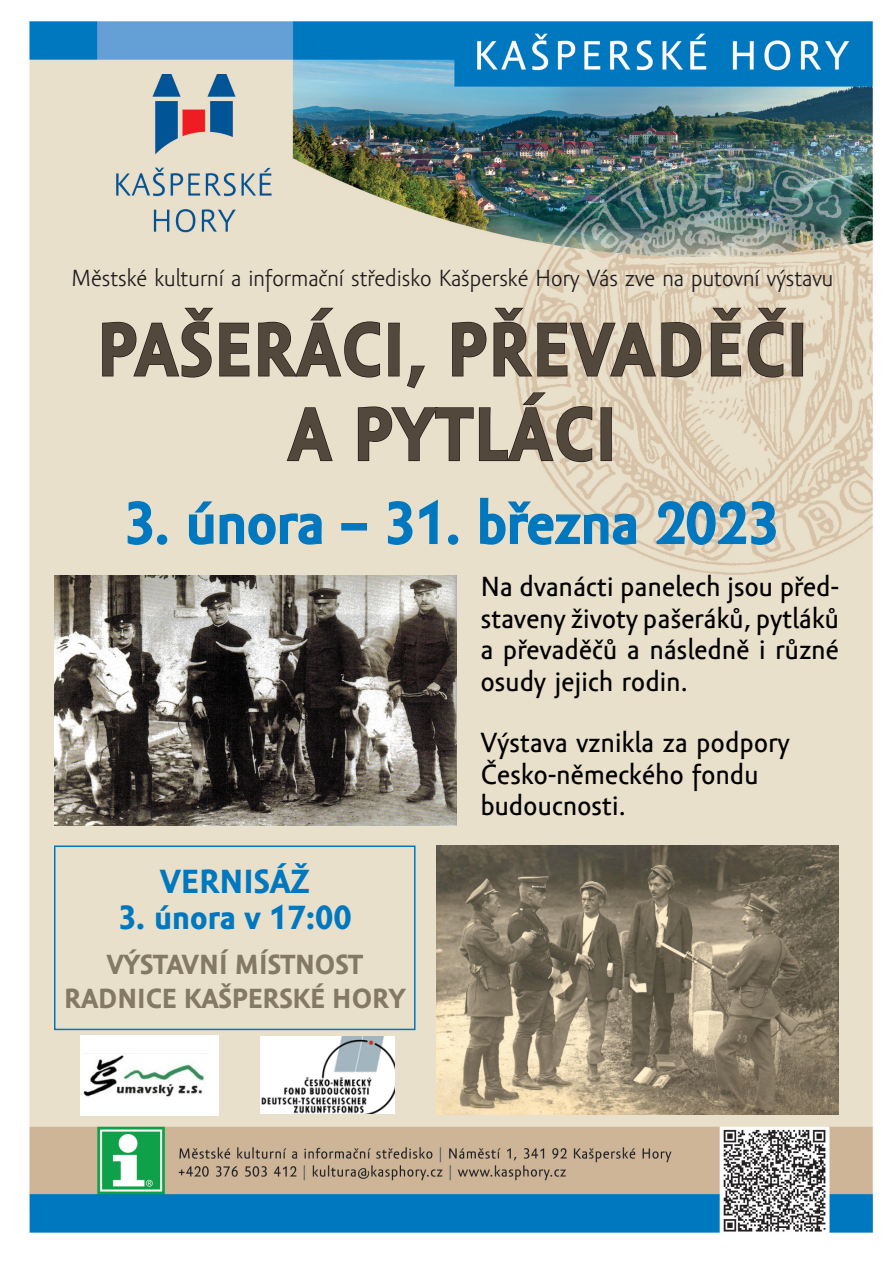
<style>
.page{position:relative;width:893px;height:1263px;background:#fff}
.page>*{position:absolute;margin:0;border:0;box-sizing:border-box;transform-origin:0 0}
.t1{font:700 77.55px "Amor Sans Text Pro";letter-spacing:.03em;color:#52483c;scale:.91 1}
.t2{font:700 60px "Amor Sans Pro";color:#0078c0}
.t3{font:700 34.5px "Amor Sans Text Pro";color:#0078c0}
.t4{font:28.5px/31.5px "Amor Sans Text Pro";letter-spacing:.01em;color:#000;text-align:justify}
.t5{font:700 28.5px "Amor Sans Text Pro";color:#847965}
.t6{font:24px "Amor Sans Pro";color:#231f20}
</style>
<div class="page">
<img style="left:29px;top:21px;width:844px;height:1212px">
<img style="left:54px;top:575px;width:402px;height:250px">
<img style="left:80px;top:1036px;width:139px;height:80px">
<img style="left:260px;top:1037px;width:134px;height:76px">
<img style="left:437px;top:845px;width:402px;height:269px">
<div style="left:54px;top:845px;width:362px;height:185px;border:2px solid #0078c0"></div>
<svg style="left:101px;top:307px;width:703px;height:239px;background:#d6cfbc"></svg>
<p class="t6" style="left:72px;top:264px;width:763px">Městské kulturní a informační středisko Kašperské Hory Vás zve na putovní výstavu</p>
<p class="t1" style="left:97px;top:304px;width:783px">PAŠERÁCI, PŘEVADĚČI</p>
<p class="t1" style="left:288px;top:389px;width:362px">A PYTLÁCI</p>
<p class="t2" style="left:124px;top:488px;width:656px">3. února – 31. března 2023</p>
<p class="t3" style="left:160px;top:861px;width:151px">VERNISÁŽ</p>
<p class="t3" style="left:118px;top:897px;width:236px">3. února v 17:00</p>
<p class="t5" style="left:107px;top:948px;width:257px">VÝSTAVNÍ MÍSTNOST</p>
<p class="t5" style="left:64px;top:982px;width:343px">RADNICE KAŠPERSKÉ HORY</p>
<p class="t4" style="left:481px;top:571px;width:360px">Na dvanácti panelech jsou před&shy;staveny životy pašeráků, pytláků a převaděčů a následně i různé osudy jejich rodin.</p>
<p class="t4" style="left:481px;top:727px;width:310px">Výstava vznikla za podpory</p>
<p class="t4" style="left:481px;top:759px;width:279px">Česko-německého fondu</p>
<p class="t4" style="left:481px;top:790px;width:147px">budoucnosti.</p>
</div>
